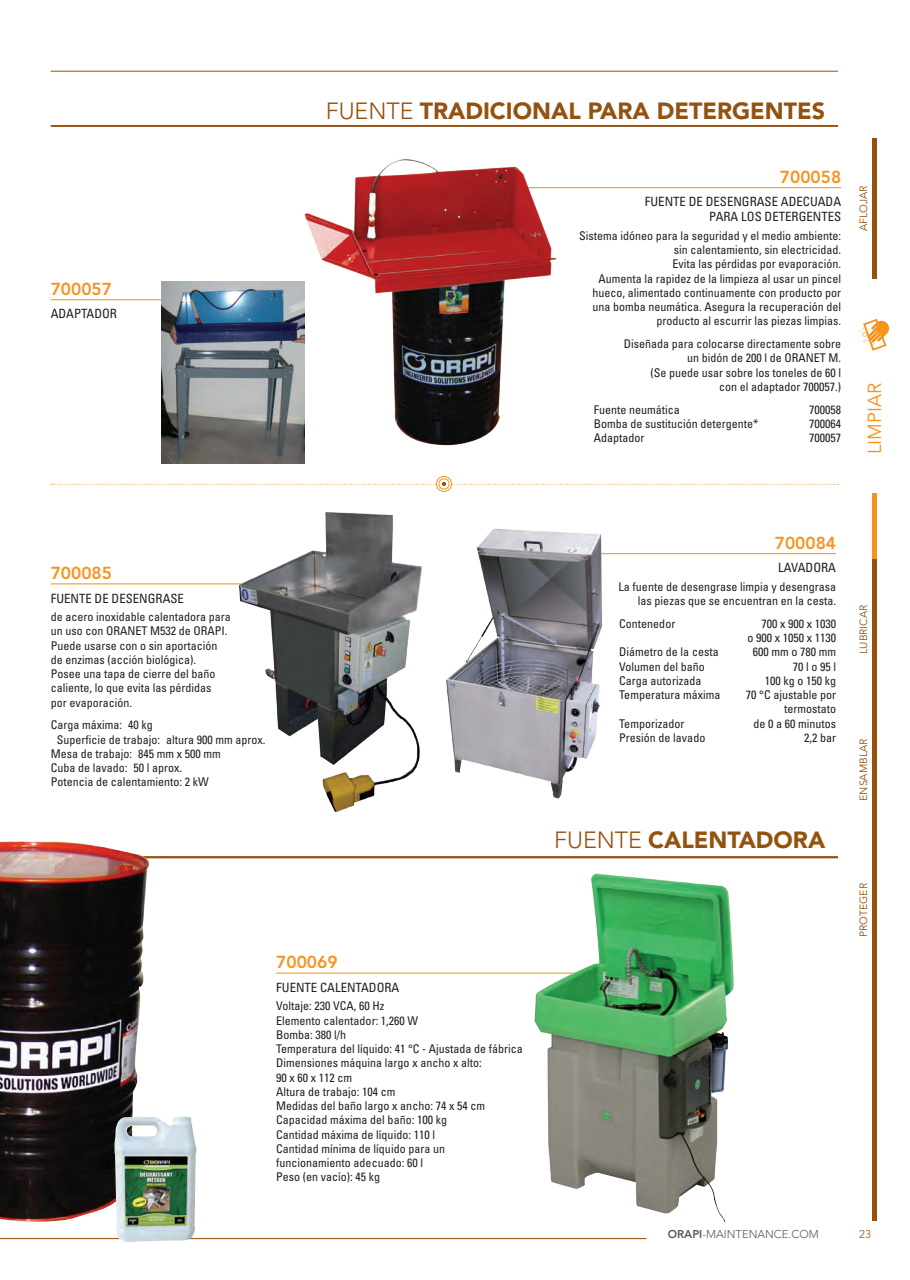
<style>
.page{position:relative;width:910px;height:1280px;background:#fff}
.page>*{position:absolute;margin:0;border:0;box-sizing:border-box;transform-origin:0 0}
.t1{font:900 23.25px "Avenir";color:#94520f}
.t2{font:300 23.25px "Avenir";color:#94520f}
.t3{font:18.75px "Avenir";color:#f7931d}
.t4{font:800 17.25px "Avenir";color:#f7931d}
.t5{font:condensed 12.75px/15px "Univers";color:#231f20;text-align:right}
.t6{font:condensed 12px/14.2px "Univers";color:#231f20;text-align:right}
.t7{font:300 11.25px "Avenir";color:#57585a}
.t8{font:300 11.25px "Avenir";color:#94520f}
.t9{font:10.5px "Avenir";color:#94520f}
.s1{font-weight:800}
</style>
<div class="page">
<hr style="left:51px;top:71px;width:786px;height:1px;background:#94520f">
<hr style="left:0;top:1237px;width:646px;height:1px;background:#94520f">
<svg style="left:436px;top:476px;width:15px;height:15px"></svg>
<div style="left:436px;top:476px;width:15px;height:15px;border:1px solid #f7931d;border-radius:50%"></div>
<svg style="left:438px;top:478px;width:11px;height:11px"></svg>
<div style="left:438px;top:478px;width:11px;height:11px;border:1px solid #f7931d;border-radius:50%"></div>
<svg style="left:51px;top:481px;width:787px;height:5px"></svg>
<div style="left:871px;top:559px;width:5px;height:661px;background:#94520f"></div>
<div style="left:871px;top:138px;width:5px;height:140px;background:#94520f"></div>
<div style="left:871px;top:493px;width:5px;height:66px;background:#f7931d"></div>
<svg style="left:859px;top:318px;width:30px;height:33px"></svg>
<hr style="left:51px;top:855px;width:786px;height:3px;background:#94520f">
<hr style="left:51px;top:583px;width:269px;height:1px;background:#f7931d">
<hr style="left:51px;top:299px;width:171px;height:1px;background:#f7931d">
<img style="left:0;top:841px;width:175px;height:381px">
<hr style="left:276px;top:972px;width:354px;height:1px;background:#f7931d">
<hr style="left:466px;top:187px;width:374px;height:1px;background:#f7931d">
<img style="left:114px;top:1116px;width:82px;height:125px">
<img style="left:304px;top:159px;width:279px;height:293px">
<hr style="left:51px;top:125px;width:786px;height:2px;background:#94520f">
<img style="left:517px;top:873px;width:217px;height:348px">
<hr style="left:585px;top:553px;width:250px;height:1px;background:#f7931d">
<img style="left:227px;top:512px;width:195px;height:300px">
<img style="left:446px;top:528px;width:179px;height:271px">
<img style="left:161px;top:282px;width:143px;height:181px">
<h3 class="t4" style="left:51px;top:279px;width:63px">700057</h3>
<p class="t5" style="left:51px;top:306px;width:68px">Adaptador</p>
<h1 class="t2" style="left:325px;top:97px;width:16px">FUENTE</h1>
<h1 class="t1" style="left:419px;top:96px;width:15px">TRADI</h1>
<h1 class="t1" style="left:490px;top:96px;width:32px">CIONAL</h1>
<h1 class="t1" style="left:587px;top:96px;width:17px">PARA</h1>
<h1 class="t1" style="left:656px;top:96px;width:17px">DETERGENTES</h1>
<h3 class="t4" style="left:779px;top:167px;width:63px">700058</h3>
<p class="t5" style="left:644px;top:194px;width:8px">FUENTE</p>
<p class="t5" style="left:688px;top:194px;width:154px">DE DESEN GRASE adecuada para los detergentes</p>
<p class="t6" style="left:579px;top:228px;width:263px">Sistema idóneo para la seguridad y el medio ambiente: sin calentamiento, sin electricidad.<br>Evita las pérdidas por evaporación.<br>Aumenta la rapidez de la limpieza al usar un pincel hueco, alimentado continuamente con producto por una bomba neumática. Asegura la recuperación del producto al escurrir las piezas limpias.</p>
<p class="t6" style="left:686px;top:336px;width:155px;text-align:left;text-indent:-63px">Diseñada para colocarse directamente sobre un bidón de 200 l de ORANET</p>
<p class="t6" style="left:650px;top:351px;width:192px">M.<br>(Se puede usar sobre los toneles de 60 l con el adaptador 700057.)</p>
<p class="t6" style="left:593px;top:402px;width:87px">Fuente neumática</p>
<p class="t6" style="left:808px;top:402px;width:33px">700058</p>
<p class="t6" style="left:593px;top:416px;width:166px">Bomba de sustitución detergente*</p>
<p class="t6" style="left:808px;top:416px;width:33px">700064</p>
<p class="t6" style="left:593px;top:430px;width:52px">Adaptador</p>
<p class="t6" style="left:808px;top:430px;width:33px">700057</p>
<p class="t9" style="left:857px;top:231px;width:47px;rotate:-90deg">Aflojar</p>
<h2 class="t3" style="left:863px;top:454px;width:72px;rotate:-90deg">Limpiar</h2>
<h3 class="t4" style="left:51px;top:562px;width:63px">700085</h3>
<p class="t5" style="left:51px;top:590px;width:135px">Fuente de desengrase</p>
<p class="t6" style="left:51px;top:609px;width:181px;text-align:left">de acero inoxidable calentadora para un uso con ORANET</p>
<p class="t6" style="left:51px;top:623px;width:178px;text-align:left;text-indent:99px">M532 de ORAPI.<br>Puede usarse con o sin aportación de enzimas (acción biológica).<br>Posee una tapa de cierre del baño caliente, lo que evita las pérdidas por evaporación.</p>
<p class="t6" style="left:51px;top:717px;width:103px">Carga máxima: 40 kg</p>
<p class="t6" style="left:57px;top:732px;width:210px">Superficie de trabajo: altura 900 mm aprox.</p>
<p class="t6" style="left:51px;top:746px;width:171px">M esa de trabajo: 845 mm x 500 mm</p>
<p class="t6" style="left:51px;top:760px;width:133px">Cuba de lavado: 50 l aprox.</p>
<p class="t6" style="left:51px;top:774px;width:159px">Potencia de calentamiento: 2 kW</p>
<h3 class="t4" style="left:276px;top:951px;width:63px">700069</h3>
<p class="t5" style="left:276px;top:979px;width:8px">FUENTE</p>
<p class="t5" style="left:320px;top:979px;width:9px">CALENTADORA</p>
<p class="t6" style="left:276px;top:998px;width:248px;text-align:left">Voltaje: 230 VCA, 60 H z<br>Elemento calentador: 1,260 W<br>Bomba: 380 l/h<br>Temperatura del líquido: 41 °C - Ajustada de fábrica<br>Dimensiones máquina largo x ancho x alto:<br>90 x 60 x 112 cm<br>Altura de trabajo: 104 cm<br>Medidas del baño largo x ancho: 74 x 54 cm<br>Capacidad máxima del baño: 100 kg<br>Cantidad máxima de líquido: 110 l<br>Cantidad mínima de líquido para un<br>funcionamiento adecuado: 60 l<br>Peso (en vacío): 45 kg</p>
<h3 class="t4" style="left:774px;top:532px;width:63px">700084</h3>
<p class="t5" style="left:777px;top:560px;width:29px">LAVADORA</p>
<p class="t6" style="left:618px;top:579px;width:219px">La fuente de desengrase limpia y desengrasa las piezas que se encuentran en la cesta.</p>
<p class="t6" style="left:619px;top:616px;width:58px">Contenedor</p>
<p class="t6" style="left:747px;top:616px;width:90px">700 x 900 x 1030<br>o 900 x 1050 x 1130</p>
<p class="t6" style="left:619px;top:644px;width:101px">Diámetro de la cesta</p>
<p class="t6" style="left:752px;top:644px;width:85px">600 mm o 780 mm</p>
<p class="t6" style="left:619px;top:659px;width:87px">Volumen del baño</p>
<p class="t6" style="left:792px;top:659px;width:45px">70 l o 95 l</p>
<p class="t6" style="left:619px;top:673px;width:83px">Carga autorizada</p>
<p class="t6" style="left:764px;top:673px;width:73px">100 kg o 150 kg</p>
<p class="t6" style="left:619px;top:687px;width:103px">Temperatura máxima</p>
<p class="t6" style="left:745px;top:687px;width:92px">70 °C ajustable por termostato</p>
<p class="t6" style="left:619px;top:716px;width:67px">Temporizador</p>
<p class="t6" style="left:753px;top:716px;width:84px">de 0 a 60 minutos</p>
<p class="t6" style="left:619px;top:730px;width:87px">Presión de lavado</p>
<p class="t6" style="left:803px;top:730px;width:33px">2,2 bar</p>
<h1 class="t2" style="left:554px;top:826px;width:16px">FUENTE</h1>
<h1 class="t1" style="left:648px;top:825px;width:178px">CALENTADORA</h1>
<p class="t9" style="left:857px;top:653px;width:50px;rotate:-90deg">Lubricar</p>
<p class="t9" style="left:857px;top:800px;width:64px;rotate:-90deg">Ensamblar</p>
<p class="t9" style="left:857px;top:936px;width:55px;rotate:-90deg">Proteger</p>
<p class="t7" style="left:667px;top:1226px;width:150px"><span class="s1">Orapi</span>-MAINTENANCE.COM</p>
<p class="t8" style="left:859px;top:1226px;width:13px">23</p>
</div>
